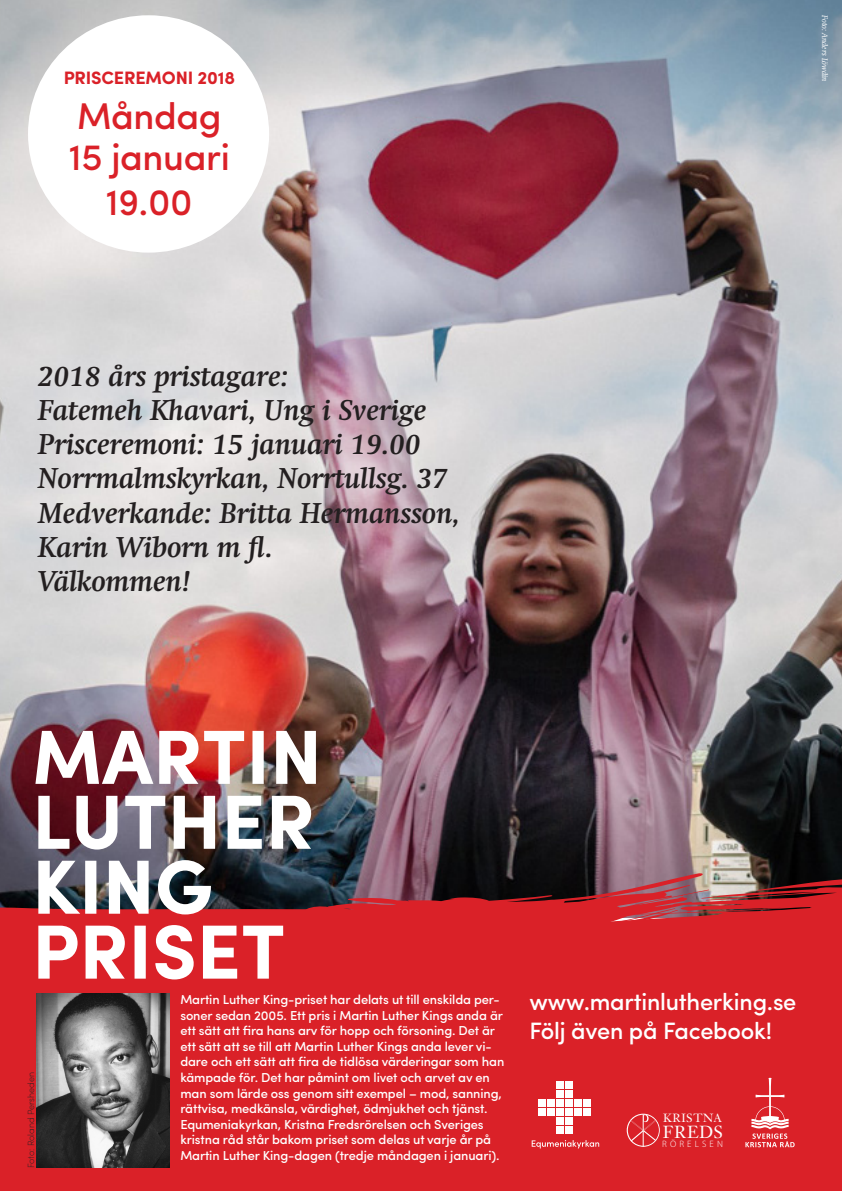
<style>
.page{position:relative;width:842px;height:1191px;background:#fff}
.page>*{position:absolute;margin:0;border:0;box-sizing:border-box;transform-origin:0 0}
.t1{font:500 37.3px "Sofia Pro";letter-spacing:-.01em;color:#da2128}
.t2{font:italic 700 28.6px "Swift";color:#231f20}
.t3{font:500 23.7px "Sofia Pro";letter-spacing:-.01em;color:#fff}
.t4{font:700 18px "Sofia Pro";letter-spacing:-.01em;color:#da2128}
.t5{font:17.2px "Janson Text";letter-spacing:.03em;color:#fff}
.t6{font:500 13px/15.6px "Sofia Pro";letter-spacing:-.01em;color:#fff}
.t7{font:11.7px "Janson Text";letter-spacing:.05em;color:#fff}
.t8{font:300 9.2px "Myriad Pro";color:#fff}
.t9{font:200 9px "Sofia Pro";color:#231f20}
.t10{font:italic 8px "Swift";color:#fff}
</style>
<div class="page">
<img style="left:0;top:0;width:842px;height:855px">
<img style="left:38px;top:796px;width:273px;height:53px">
<img style="left:35px;top:731px;width:281px;height:53px">
<svg style="left:0;top:855px;width:842px;height:336px;background:#c73037"></svg>
<img style="left:36px;top:993px;width:134px;height:174px">
<div style="left:28px;top:15px;width:241px;height:238px;background:#fff;border-radius:50%"></div>
<p class="t4" style="left:64px;top:64px;width:173px">PRISCEREMONI 2018</p>
<p class="t1" style="left:77px;top:88px;width:146px">Måndag</p>
<p class="t1" style="left:69px;top:130px;width:162px">15 januari</p>
<p class="t1" style="left:106px;top:174px;width:88px">19.00</p>
<p class="t2" style="left:38px;top:359px;width:252px">2018 års pristagare:</p>
<p class="t2" style="left:38px;top:393px;width:390px">Fatemeh Khavari, Ung i Sverige</p>
<p class="t2" style="left:38px;top:427px;width:384px">Prisceremoni: 15 januari 19.00</p>
<p class="t2" style="left:38px;top:461px;width:411px">Norrmalmskyrkan, Norrtullsg. 37</p>
<p class="t2" style="left:38px;top:496px;width:423px">Medverkande: Britta Hermansson,</p>
<p class="t2" style="left:38px;top:530px;width:236px">Karin Wiborn m fl.</p>
<p class="t2" style="left:38px;top:564px;width:154px">Välkommen!</p>
<p class="t10" style="left:830px;top:15px;width:68px;rotate:90deg">Foto: Anders Löwdin</p>
<p class="t9" style="left:25px;top:1168px;width:97px;rotate:-90deg">Foto: Roland Persheden</p>
<p class="t6" style="left:180px;top:990px;width:325px">Martin Luther King-priset har delats ut till enskilda per&shy;soner sedan 2005. Ett pris i Martin Luther Kings anda är ett sätt att fira hans arv för hopp och försoning. Det är ett sätt att se till att Martin Luther Kings anda lever vi&shy;dare och ett sätt att fira de tidlösa värderingar som han kämpade för. Det har påmint om livet och arvet av en man som lärde oss genom sitt exempel – mod, sanning, rättvisa, medkänsla, värdighet, ödmjukhet och tjänst.<br>Equmeniakyrkan, Kristna Fredsrörelsen och Sveriges kristna råd står bakom priset som delas ut varje år på Martin Luther King-dagen (tredje måndagen i januari).</p>
<p class="t3" style="left:529px;top:984px;width:268px">www.martinlutherking.se</p>
<p class="t3" style="left:529px;top:1012px;width:244px">Följ även på Facebook!</p>
<p class="t7" style="left:663px;top:1110px;width:60px">KRISTNA</p>
<p class="t5" style="left:663px;top:1120px;width:62px">FREDS</p>
<p class="t8" style="left:662px;top:1138px;width:62px">R Ö R E L S E N</p>
</div>
